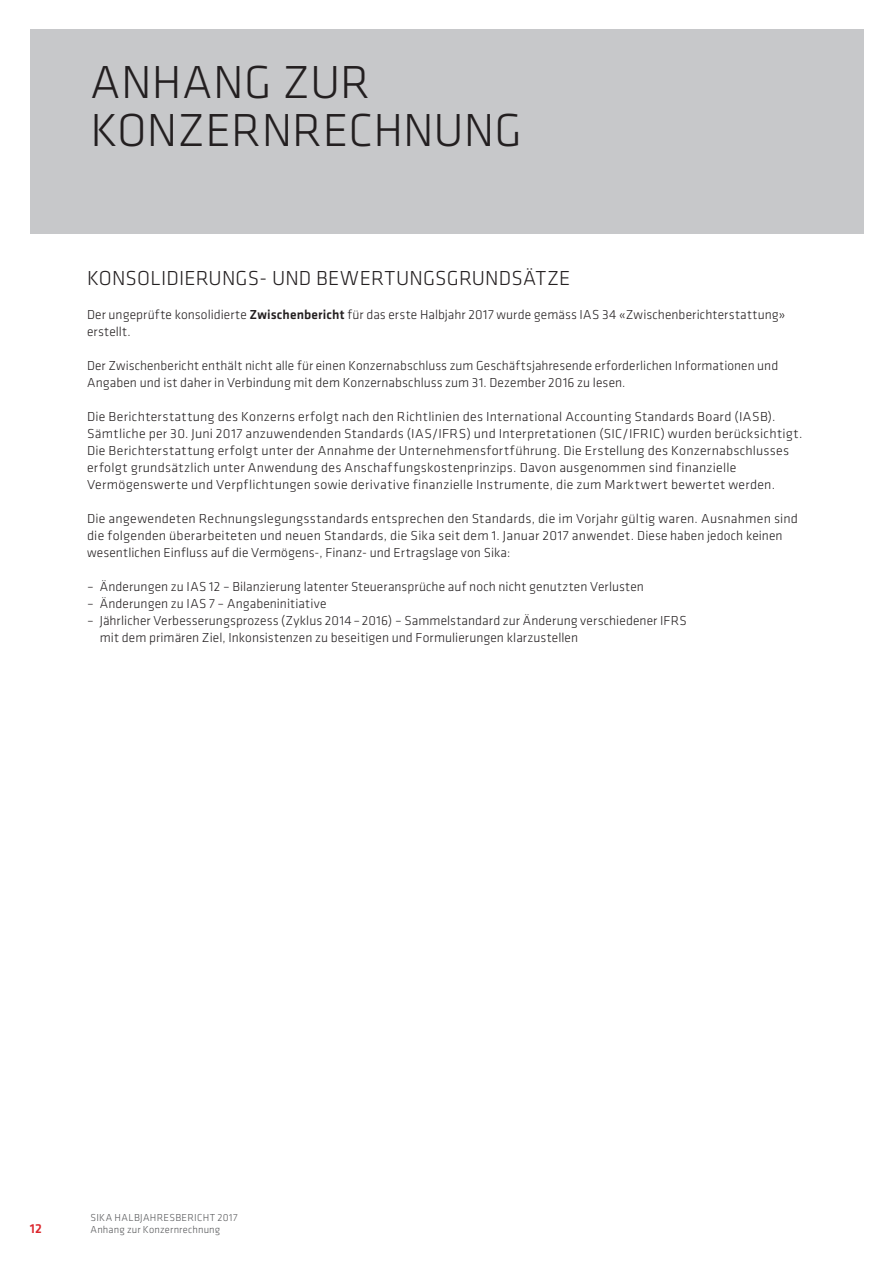
<style>
.page{position:relative;width:893px;height:1263px;background:#fff}
.page>*{position:absolute;margin:0;border:0;box-sizing:border-box;transform-origin:0 0}
._00_Kapiteltitel_Fin{font:300 48px/48px "Klavika";color:#231f20}
._00_Kapitel_Subtitel{font:300 21px "Klavika";letter-spacing:.01em;color:#231f20}
._03_Lauftext{font:300 13.5px/17px "Klavika";letter-spacing:.01em;color:#231f20}
.t1{font:500 13.5px "Klavika";color:#dc272d}
.t2{font:300 10.5px/12.6px "Klavika";letter-spacing:.02em;color:#57585a}
.s1{font-weight:500}
</style>
<div class="page">
<div style="left:30px;top:30px;width:833px;height:204px;background:#c7c8ca"></div>
<p class="_00_Kapiteltitel_Fin" style="left:91px;top:57px;width:433px">ANHANG ZUR<br>KONZERNRECHNUNG</p>
<p class="_00_Kapitel_Subtitel" style="left:87px;top:265px;width:485px">KONSOLIDIERUNGS- UND BEWERTUNGSGRUNDSÄTZE</p>
<p class="_03_Lauftext" style="left:87px;top:306px;width:700px">Der ungeprüfte konsolidierte <span class="s1">Zwischenbericht</span> für das erste Halbjahr 2017 wurde gemäss IAS 34 «Zwischenberichterstattung» erstellt.</p>
<p class="_03_Lauftext" style="left:87px;top:357px;width:693px">Der Zwischenbericht enthält nicht alle für einen Konzernabschluss zum Geschäftsjahresende erforderlichen Informationen und<br>Angaben und ist daher in Verbindung mit dem Konzernabschluss zum 31. Dezember 2016 zu lesen.</p>
<p class="_03_Lauftext" style="left:87px;top:408px;width:717px">Die Berichterstattung des Konzerns erfolgt nach den Richtlinien des International Accounting Standards Board (IASB).<br>Sämtliche per 30. Juni 2017 anzuwendenden Standards (IAS/IFRS) und Interpretationen (SIC/IFRIC) wurden berücksichtigt.<br>Die Berichterstattung erfolgt unter der Annahme der Unternehmensfortführung. Die Erstellung des Konzernabschlusses erfolgt grundsätzlich unter Anwendung des Anschaffungskostenprinzips. Davon ausgenommen sind finanzielle Vermögenswerte und Verpflichtungen sowie derivative finanzielle Instrumente, die zum Marktwert bewertet werden.</p>
<p class="_03_Lauftext" style="left:87px;top:510px;width:712px">Die angewendeten Rechnungslegungsstandards entsprechen den Standards, die im Vorjahr gültig waren. Ausnahmen sind die folgenden überarbeiteten und neuen Standards, die Sika seit dem 1. Januar 2017 anwendet. Diese haben jedoch keinen wesentlichen Einfluss auf die Vermögens-, Finanz- und Ertragslage von Sika:</p>
<p class="_03_Lauftext" style="left:87px;top:578px;width:558px">– Änderungen zu IAS 12 – Bilanzierung latenter Steueransprüche auf noch nicht genutzten Verlusten</p>
<p class="_03_Lauftext" style="left:87px;top:595px;width:241px">– Änderungen zu IAS 7 – Angabeninitiative</p>
<p class="_03_Lauftext" style="left:100px;top:612px;width:588px;text-indent:-13px">– Jährlicher Verbesserungsprozess (Zyklus 2014– 2016) – Sammelstandard zur Änderung verschiedener IFRS mit dem primären Ziel, Inkonsistenzen zu beseitigen und Formulierungen klarzustellen</p>
<p class="t1" style="left:30px;top:1219px;width:14px">12</p>
<p class="t2" style="left:91px;top:1211px;width:149px">SIKA HALBJAHRESBERICHT 2017<br>Anhang zur Konzernrechnung</p>
</div>
